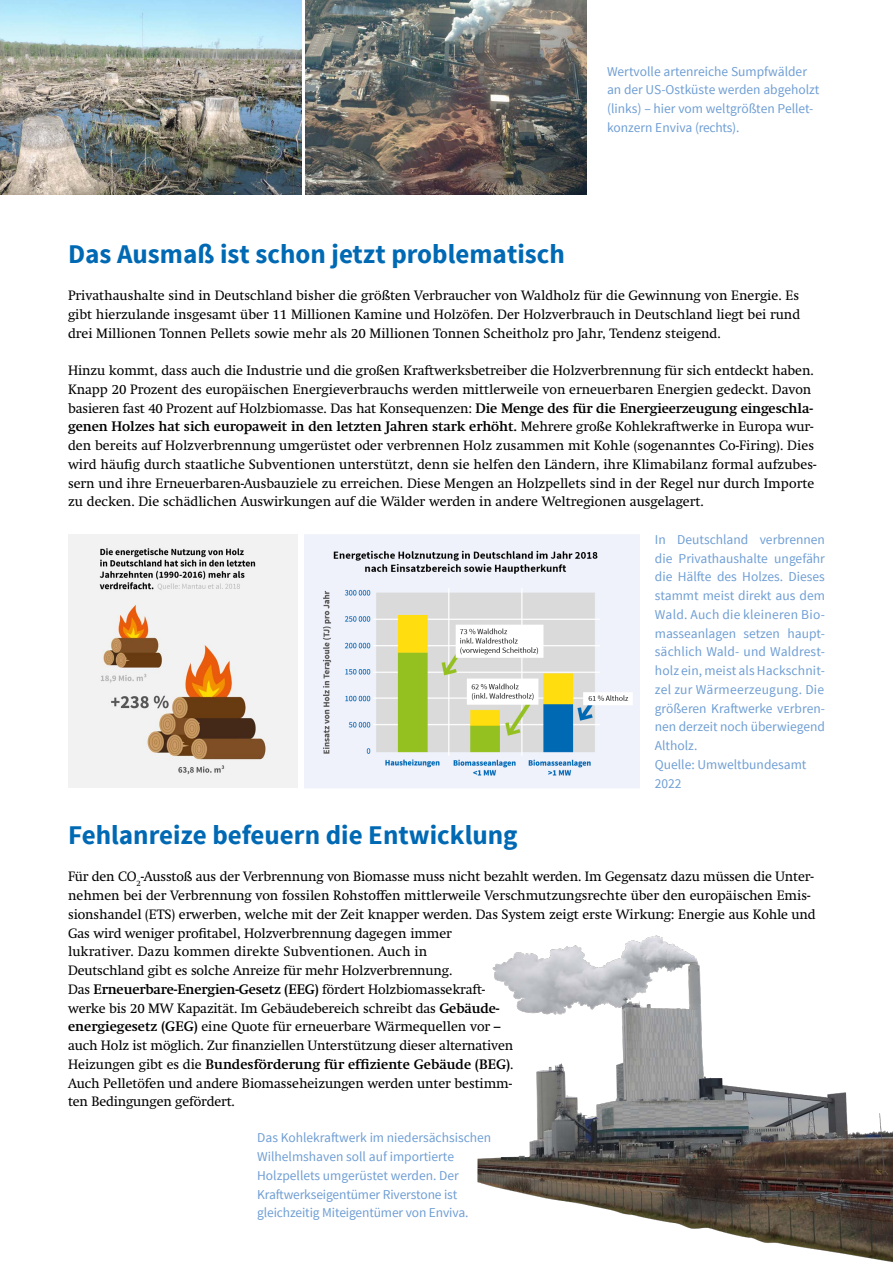
<style>
.page{position:relative;width:893px;height:1263px;background:#fff}
.page>*{position:absolute;margin:0;border:0;box-sizing:border-box;transform-origin:0 0}
.t1{font:700 27px "Source Sans Pro";color:#0069b4}
.t2{font:13.5px/18.8px "Swift";color:#000}
.t3{font:13.5px/18.8px "Source Sans Pro";color:#6f9ed4}
.s1{font-weight:700}
</style>
<div class="page">
<img style="left:305px;top:0;width:282px;height:194px">
<img style="left:0;top:0;width:301px;height:194px">
<img style="left:477px;top:935px;width:416px;height:327px">
<img style="left:304px;top:535px;width:335px;height:253px">
<img style="left:68px;top:535px;width:230px;height:253px">
<h1 class="t1" style="left:68px;top:237px;width:498px">Das Ausmaß ist schon jetzt problematisch</h1>
<p class="t3" style="left:607px;top:62px;width:214px">Wertvolle artenreiche Sumpfwälder an der US-Ostküste werden abgeholzt (links) – hier vom weltgrößten Pellet&shy;konzern Enviva (rechts).</p>
<p class="t2" style="left:68px;top:286px;width:734px;text-align:justify">Privathaushalte sind in Deutschland bisher die größten Verbraucher von Waldholz für die Gewinnung von Energie. Es gibt hierzulande insgesamt über 11 Millionen Kamine und Holzöfen. Der Holzverbrauch in Deutschland liegt bei rund drei Millionen Tonnen Pellets sowie mehr als 20 Millionen Tonnen Scheitholz pro Jahr, Tendenz steigend.</p>
<p class="t2" style="left:68px;top:361px;width:750px">Hinzu kommt, dass auch die Industrie und die großen Kraftwerksbetreiber die Holzverbrennung für sich entdeckt haben.<br>Knapp 20 Prozent des europäischen Energieverbrauchs werden mittlerweile von erneuerbaren Energien gedeckt. Davon basieren fast 40 Prozent auf Holzbiomasse. Das hat Konsequenzen: <span class="s1">Die Menge des für die Energieerzeugung eingeschla&shy;genen Holzes hat sich europaweit in den letzten Jahren stark erhöht.</span> Mehrere große Kohlekraftwerke in Europa wur&shy;den bereits auf Holzverbrennung umgerüstet oder verbrennen Holz zusammen mit Kohle (sogenanntes Co-Firing). Dies wird häufig durch staatliche Subventionen unterstützt, denn sie helfen den Ländern, ihre Klimabilanz formal aufzubes&shy;sern und ihre Erneuerbaren-Ausbauziele zu erreichen. Diese Mengen an Holzpellets sind in der Regel nur durch Importe zu decken. Die schädlichen Auswirkungen auf die Wälder werden in andere Weltregionen ausgelagert.</p>
<h1 class="t1" style="left:68px;top:817px;width:451px">Fehlanreize befeuern die Entwicklung</h1>
<p class="t3" style="left:655px;top:530px;width:172px">In Deutschland verbrennen die Privathaushalte ungefähr die Hälfte des Holzes. Dieses stammt meist direkt aus dem<br>Wald. Auch die kleineren Bio&shy;masseanlagen setzen haupt&shy;sächlich Wald- und Waldrest&shy;holz ein, meist als Hackschnit&shy;zel zur Wärmeerzeugung. Die größeren Kraftwerke vErbren&shy;nen derzeit noch überwiegend<br>Altholz.<br>Quelle: Umweltbundesamt<br>2022</p>
<p class="t2" style="left:68px;top:867px;width:749px">Für den CO<sub>2</sub>-Ausstoß aus der Verbrennung von Biomasse muss nicht bezahlt werden. Im Gegensatz dazu müssen die Unter&shy;nehmen bei der Verbrennung von fossilen Rohstoffen mittlerweile Verschmutzungsrechte über den europäischen Emis&shy;sionshandel (ETS) erwerben, welche mit der Zeit knapper werden. Das System zeigt erste Wirkung: Energie aus Kohle und Gas wird weniger profitabel, Holzverbrennung dagegen immer<br>lukrativer. Dazu kommen direkte Subventionen. Auch in<br>Deutschland gibt es solche Anreize für mehr Holzverbrennung.<br>Das <span class="s1">Erneuerbare-Energien-Gesetz (EEG)</span> fördert Holzbiomassekraft-<br>werke bis 20 MW Kapazität. Im Gebäudebereich schreibt das <span class="s1">Gebäude-<br>energiegesetz (GEG)</span> eine Quote für erneuerbare Wärmequellen vor –<br>auch Holz ist möglich. Zur finanziellen Unterstützung dieser alternativen<br>Heizungen gibt es die <span class="s1">Bundesförderung für effiziente Gebäude (BEG)</span>.<br>Auch Pelletöfen und andere Biomasseheizungen werden unter bestimm-<br>ten Bedingungen gefördert.</p>
<p class="t3" style="left:257px;top:1129px;width:236px">Das Kohlekraftwerk im niedersächsischen Wilhelmshaven soll auf importierte Holzpellets umgerüstet werden. Der Kraftwerkseigentümer Riverstone ist gleichzeitig Miteigentümer von Enviva.</p>
</div>
